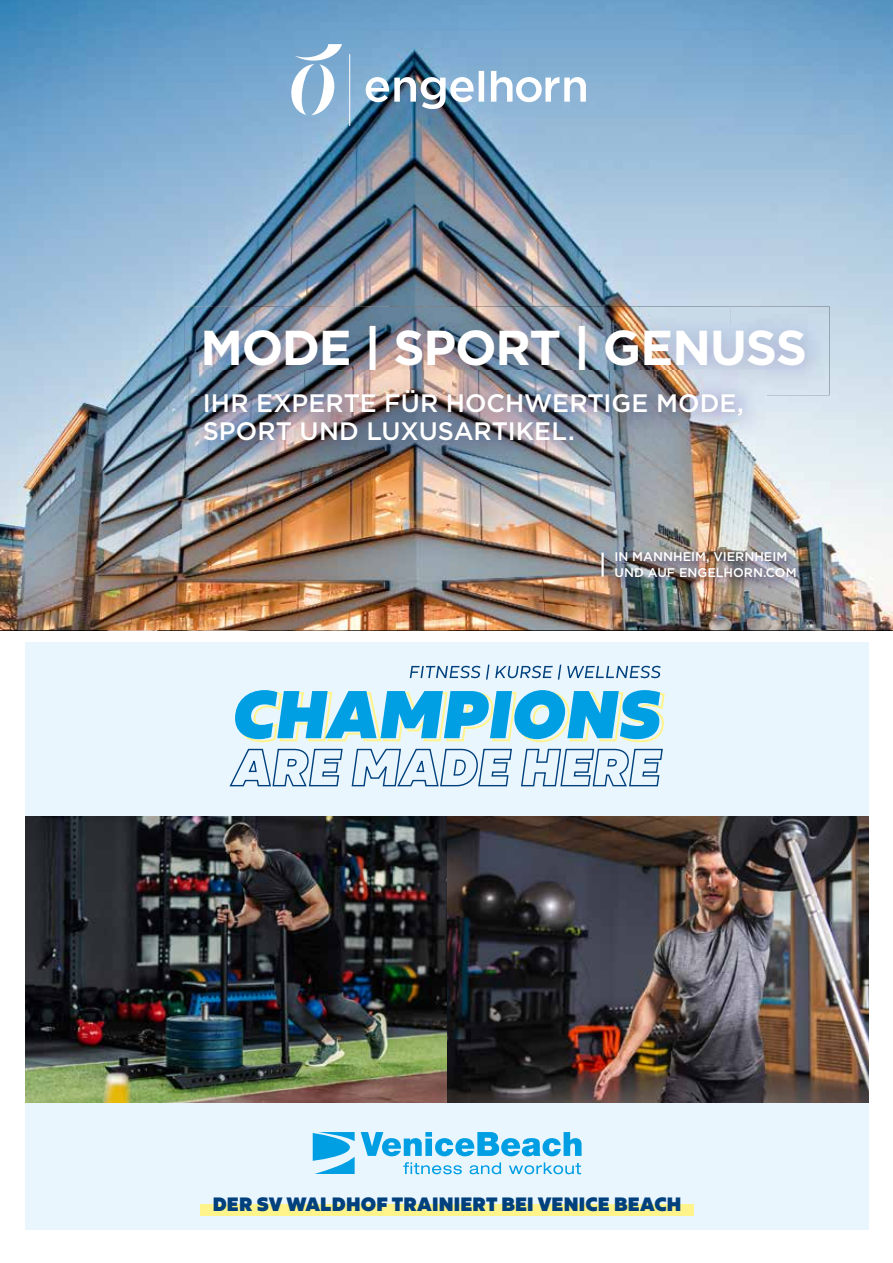
<style>
.page{position:relative;width:893px;height:1263px;background:#fff}
.page>*{position:absolute;margin:0;border:0;box-sizing:border-box;transform-origin:0 0}
.t1{font:700 49.05px "Gotham";letter-spacing:-.025em;color:#fff}
.t2{font:500 25.2px/28.2px "Gotham";color:#fff}
.t3{font:19.35px "BR Nebula Super";letter-spacing:.01em;color:#00417d}
.t4{font:500 12.6px/15.1px "Gotham";color:#fff}
</style>
<div class="page">
<div style="left:26px;top:643px;width:843px;height:587px;background:#eaf6fe"></div>
<svg style="left:361px;top:1132px;width:221px;height:24px"></svg>
<svg style="left:403px;top:1162px;width:59px;height:12px"></svg>
<svg style="left:470px;top:1162px;width:31px;height:12px"></svg>
<svg style="left:509px;top:1162px;width:72px;height:12px"></svg>
<svg style="left:313px;top:1132px;width:42px;height:42px"></svg>
<div style="left:201px;top:1204px;width:493px;height:11px;background:#fff48b"></div>
<svg style="left:229px;top:690px;width:436px;height:97px"></svg>
<svg style="left:410px;top:665px;width:250px;height:14px"></svg>
<img style="left:26px;top:816px;width:843px;height:286px">
<img style="left:0;top:0;width:893px;height:630px">
<img style="left:184px;top:306px;width:645px;height:89px">
<img style="left:204px;top:325px;width:601px;height:46px">
<img style="left:185px;top:371px;width:582px;height:95px">
<img style="left:596px;top:547px;width:210px;height:41px">
<hr style="left:601px;top:553px;width:3px;height:24px;background:#fff">
<svg style="left:291px;top:44px;width:295px;height:82px;background:#89adcb"></svg>
<h1 class="t1" style="left:200px;top:315px;width:608px">MODE | SPORT | GENUSS</h1>
<p class="t2" style="left:203px;top:388px;width:543px">IHR EXPERTE FÜR HOCHWERTIGE MODE,<br>SPORT UND LUXUSARTIKEL.</p>
<p class="t4" style="left:614px;top:549px;width:184px">IN MANNHEIM, VIERNHEIM<br>UND AUF ENGELHORN.COM</p>
<p class="t3" style="left:213px;top:1191px;width:470px">DER SV WALDHOF TRAINIERT BEI VENICE BEACH</p>
</div>
